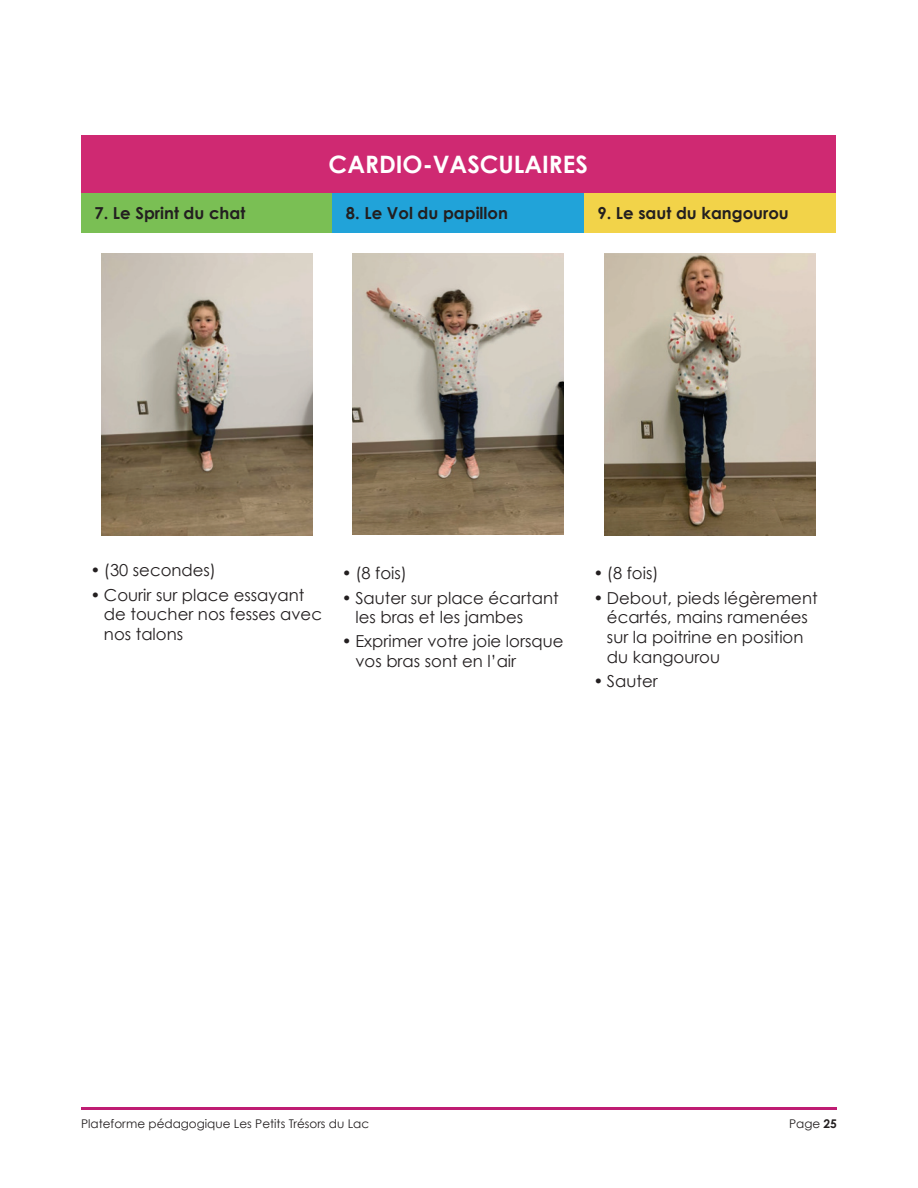
<style>
.page{position:relative;width:918px;height:1188px;background:#fff}
.page>*{position:absolute;margin:0;border:0;box-sizing:border-box;transform-origin:0 0}
.t1{font:700 24px "Century Gothic";color:#fff}
.t2{font:16.5px/19.8px "Century Gothic";color:#231f20}
.t3{font:700 16.5px "Century Gothic";color:#231f20}
.t4{font:12px "Century Gothic";color:#231f20}
.s1{font-weight:700}
</style>
<div class="page">
<hr style="left:81px;top:1107px;width:756px;height:2px;background:#bf1d73">
<div style="left:81px;top:135px;width:755px;height:59px;background:#cf2972"></div>
<div style="left:81px;top:194px;width:252px;height:39px;background:#7abf54"></div>
<div style="left:333px;top:194px;width:251px;height:39px;background:#21a3d9"></div>
<div style="left:584px;top:194px;width:252px;height:39px;background:#f2d349"></div>
<img style="left:101px;top:253px;width:211px;height:282px">
<img style="left:353px;top:253px;width:211px;height:281px">
<img style="left:604px;top:253px;width:211px;height:282px">
<h1 class="t1" style="left:329px;top:149px;width:261px">CARDIO-VASCULAIRES</h1>
<p class="t3" style="left:94px;top:203px;width:152px">7. Le Sprint du chat</p>
<p class="t3" style="left:346px;top:203px;width:164px">8. Le Vol du papillon</p>
<p class="t3" style="left:597px;top:203px;width:193px">9. Le saut du kangourou</p>
<p class="t2" style="left:90px;top:560px;width:127px">• (30 secondes)</p>
<p class="t2" style="left:104px;top:584px;width:220px;text-indent:-13px">• Courir sur place essayant de toucher nos fesses avec nos talons</p>
<p class="t2" style="left:342px;top:563px;width:67px">• (8 fois)</p>
<p class="t2" style="left:355px;top:587px;width:205px;text-indent:-13px">• Sauter sur place écartant les bras et les jambes</p>
<p class="t2" style="left:355px;top:631px;width:209px;text-indent:-13px">• Exprimer votre joie lorsque vos bras sont en l’air</p>
<p class="t2" style="left:593px;top:563px;width:67px">• (8 fois)</p>
<p class="t2" style="left:607px;top:587px;width:212px;text-indent:-13px">• Debout, pieds légèrement écartés, mains ramenées sur la poitrine en position du kangourou</p>
<p class="t2" style="left:593px;top:671px;width:66px">• Sauter</p>
<p class="t4" style="left:81px;top:1116px;width:290px">Plateforme pédagogique Les Petits Trésors du Lac</p>
<p class="t4" style="left:789px;top:1116px;width:49px">Page <span class="s1">25</span></p>
</div>
